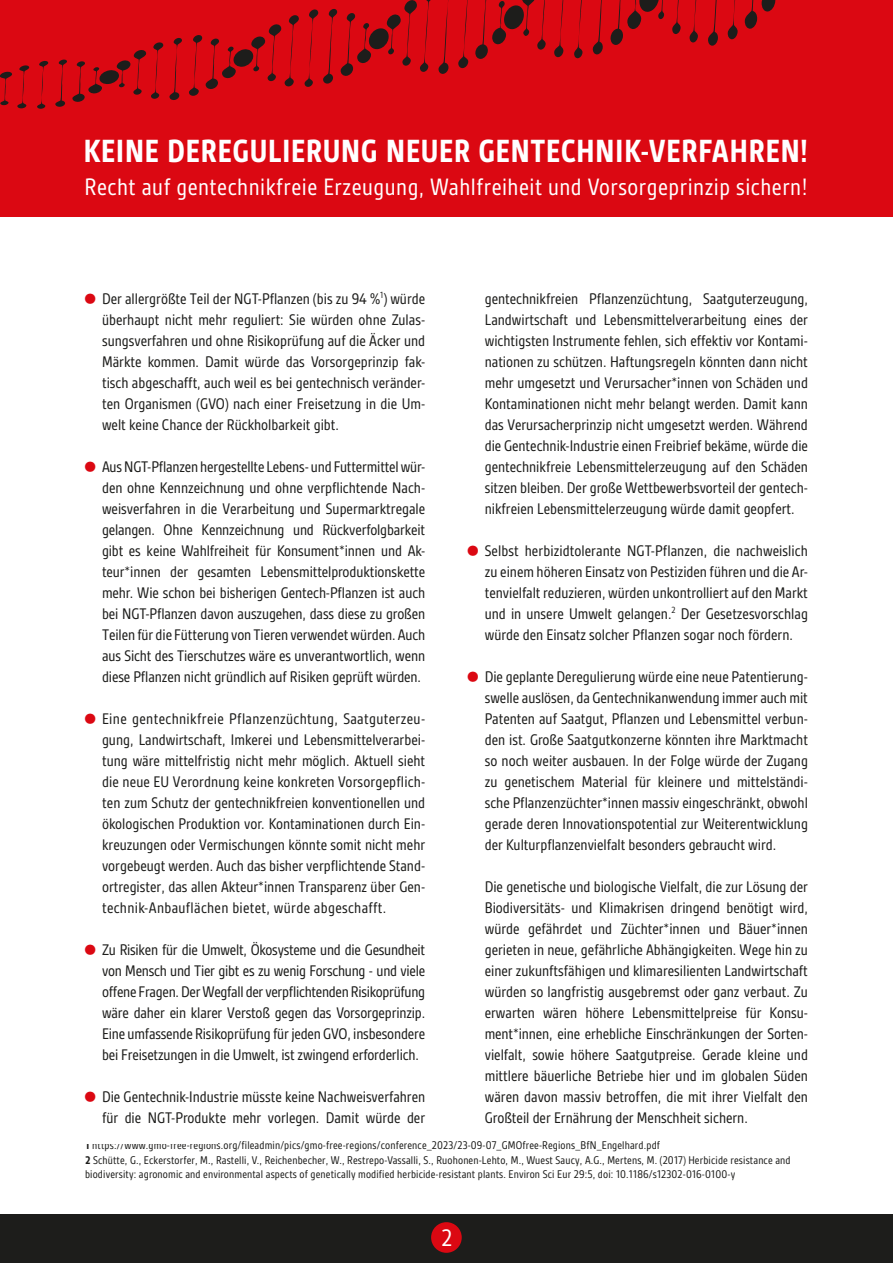
<style>
.page{position:relative;width:893px;height:1263px;background:#fff}
.page>*{position:absolute;margin:0;border:0;box-sizing:border-box;transform-origin:0 0}
.t1{font:700 34.5px "Gesta Condensed W01";letter-spacing:.01em;color:#fff}
.t2{font:25.65px "Gesta Condensed W01";color:#fff}
.t3{font:25.5px "Gesta Condensed W01";letter-spacing:.02em;color:#fff}
.t4{font:16.5px/21px "Gesta Condensed W01";color:#1d1d1b;text-align:justify}
.t5{font:12px/14.4px "Gesta Condensed W01";letter-spacing:.01em;color:#1d1d1b}
.s1{font-weight:700}
</style>
<div class="page">
<div style="left:0;top:1215px;width:893px;height:48px;background:#1d1d1b"></div>
<div style="left:431px;top:1222px;width:31px;height:31px;background:#db0812;border-radius:50%"></div>
<div style="left:0;top:0;width:893px;height:217px;background:#db0812"></div>
<svg style="left:0;top:0;width:776px;height:109px"></svg>
<h1 class="t1" style="left:83px;top:132px;width:726px">KEINE DEREGULIERUNG NEUER GENTECHNIK-VERFAHREN!</h1>
<h3 class="t3" style="left:85px;top:173px;width:724px">Recht auf gentechnikfreie Erzeugung, Wahlfreiheit und Vorsorgeprinzip sichern!</h3>
<p class="t4" style="left:102px;top:288px;width:325px">Der allergrößte Teil der NGT-Pflanzen (bis zu 94 %<sup>1</sup>) würde überhaupt nicht mehr reguliert: Sie würden ohne Zulas&shy;sungsverfahren und ohne Risikoprüfung auf die Äcker und Märkte kommen. Damit würde das Vorsorgeprinzip fak&shy;tisch abgeschafft, auch weil es bei gentechnisch veränder&shy;ten Organismen (GVO) nach einer Freisetzung in die Um&shy;welt keine Chance der Rückholbarkeit gibt.</p>
<p class="t4" style="left:102px;top:456px;width:325px">Aus NGT-Pflanzen hergestellte Lebens- und Futtermittel wür&shy;den ohne Kennzeichnung und ohne verpflichtende Nach&shy;weisverfahren in die Verarbeitung und Supermarktregale gelangen. Ohne Kennzeichnung und Rückverfolgbarkeit gibt es keine Wahlfreiheit für Konsument*innen und Ak&shy;teur*innen der gesamten Lebensmittelproduktionskette mehr. Wie schon bei bisherigen Gentech-Pflanzen ist auch bei NGT-Pflanzen davon auszugehen, dass diese zu großen Teilen für die Fütterung von Tieren verwendet würden. Auch aus Sicht des Tierschutzes wäre es unverantwortlich, wenn diese Pflanzen nicht gründlich auf Risiken geprüft würden.</p>
<p class="t4" style="left:102px;top:708px;width:325px">Eine gentechnikfreie Pflanzenzüchtung, Saatguterzeu&shy;gung, Landwirtschaft, Imkerei und Lebensmittelverarbei&shy;tung wäre mittelfristig nicht mehr möglich. Aktuell sieht die neue EU Verordnung keine konkreten Vorsorgepflich&shy;ten zum Schutz der gentechnikfreien konventionellen und ökologischen Produktion vor. Kontaminationen durch Ein&shy;kreuzungen oder Vermischungen könnte somit nicht mehr vorgebeugt werden. Auch das bisher verpflichtende Stand&shy;ortregister, das allen Akteur*innen Transparenz über Gen&shy;technik-Anbauflächen bietet, würde abgeschafft.</p>
<p class="t4" style="left:102px;top:939px;width:325px">Zu Risiken für die Umwelt, Ökosysteme und die Gesundheit von Mensch und Tier gibt es zu wenig Forschung - und viele offene Fragen. Der Wegfall der verpflichtenden Risikoprüfung wäre daher ein klarer Verstoß gegen das Vorsorgeprinzip.<br>Eine umfassende Risikoprüfung für jeden GVO, insbesondere bei Freisetzungen in die Umwelt, ist zwingend erforderlich.</p>
<p class="t4" style="left:102px;top:1086px;width:325px">Die Gentechnik-Industrie müsste keine Nachweisverfahren für die NGT-Produkte mehr vorlegen. Damit würde der</p>
<p class="t5" style="left:85px;top:1138px;width:707px"><span class="s1">1</span> https://www.gmo-free-regions.org/fileadmin/pics/gmo-free-regions/conference_2023/23-09-07_GMOfree-Regions_BfN_Engelhard.pdf<br><span class="s1">2</span> Schütte, G., Eckerstorfer, M., Rastelli, V., Reichenbecher, W., Restrepo‑Vassalli, S., Ruohonen‑Lehto, M., Wuest Saucy, A.G., Mertens, M. (2017) Herbicide resistance and biodiversity: agronomic and environmental aspects of genetically modified herbicide‑resistant plants. Environ Sci Eur 29:5, doi: 10.1186/s12302-016-0100-y</p>
<p class="t4" style="left:485px;top:288px;width:325px">gentechnikfreien Pflanzenzüchtung, Saatguterzeugung, Landwirtschaft und Lebensmittelverarbeitung eines der wichtigsten Instrumente fehlen, sich effektiv vor Kontami&shy;nationen zu schützen. Haftungsregeln könnten dann nicht mehr umgesetzt und Verursacher*innen von Schäden und Kontaminationen nicht mehr belangt werden. Damit kann das Verursacherprinzip nicht umgesetzt werden. Während die Gentechnik-Industrie einen Freibrief bekäme, würde die gentechnikfreie Lebensmittelerzeugung auf den Schäden sitzen bleiben. Der große Wettbewerbsvorteil der gentech&shy;nikfreien Lebensmittelerzeugung würde damit geopfert.</p>
<p class="t4" style="left:485px;top:540px;width:325px">Selbst herbizidtolerante NGT-Pflanzen, die nachweislich zu einem höheren Einsatz von Pestiziden führen und die Ar&shy;tenvielfalt reduzieren, würden unkontrolliert auf den Markt und in unsere Umwelt gelangen.<sup>2</sup> Der Gesetzesvorschlag würde den Einsatz solcher Pflanzen sogar noch fördern.</p>
<p class="t4" style="left:485px;top:666px;width:325px">Die geplante Deregulierung würde eine neue Patentierung&shy;swelle auslösen, da Gentechnikanwendung immer auch mit Patenten auf Saatgut, Pflanzen und Lebensmittel verbun&shy;den ist. Große Saatgutkonzerne könnten ihre Marktmacht so noch weiter ausbauen. In der Folge würde der Zugang zu genetischem Material für kleinere und mittelständi&shy;sche Pflanzenzüchter*innen massiv eingeschränkt, obwohl gerade deren Innovationspotential zur Weiterentwicklung der Kulturpflanzenvielfalt besonders gebraucht wird.</p>
<p class="t4" style="left:485px;top:876px;width:325px">Die genetische und biologische Vielfalt, die zur Lösung der Biodiversitäts- und Klimakrisen dringend benötigt wird, würde gefährdet und Züchter*innen und Bäuer*innen gerieten in neue, gefährliche Abhängigkeiten. Wege hin zu einer zukunftsfähigen und klimaresilienten Landwirtschaft würden so langfristig ausgebremst oder ganz verbaut. Zu erwarten wären höhere Lebensmittelpreise für Konsu&shy;ment*innen, eine erhebliche Einschränkungen der Sorten&shy;vielfalt, sowie höhere Saatgutpreise. Gerade kleine und mittlere bäuerliche Betriebe hier und im globalen Süden wären davon massiv betroffen, die mit ihrer Vielfalt den Großteil der Ernährung der Menschheit sichern.</p>
<h2 class="t2" style="left:441px;top:1223px;width:12px">2</h2>
</div>
